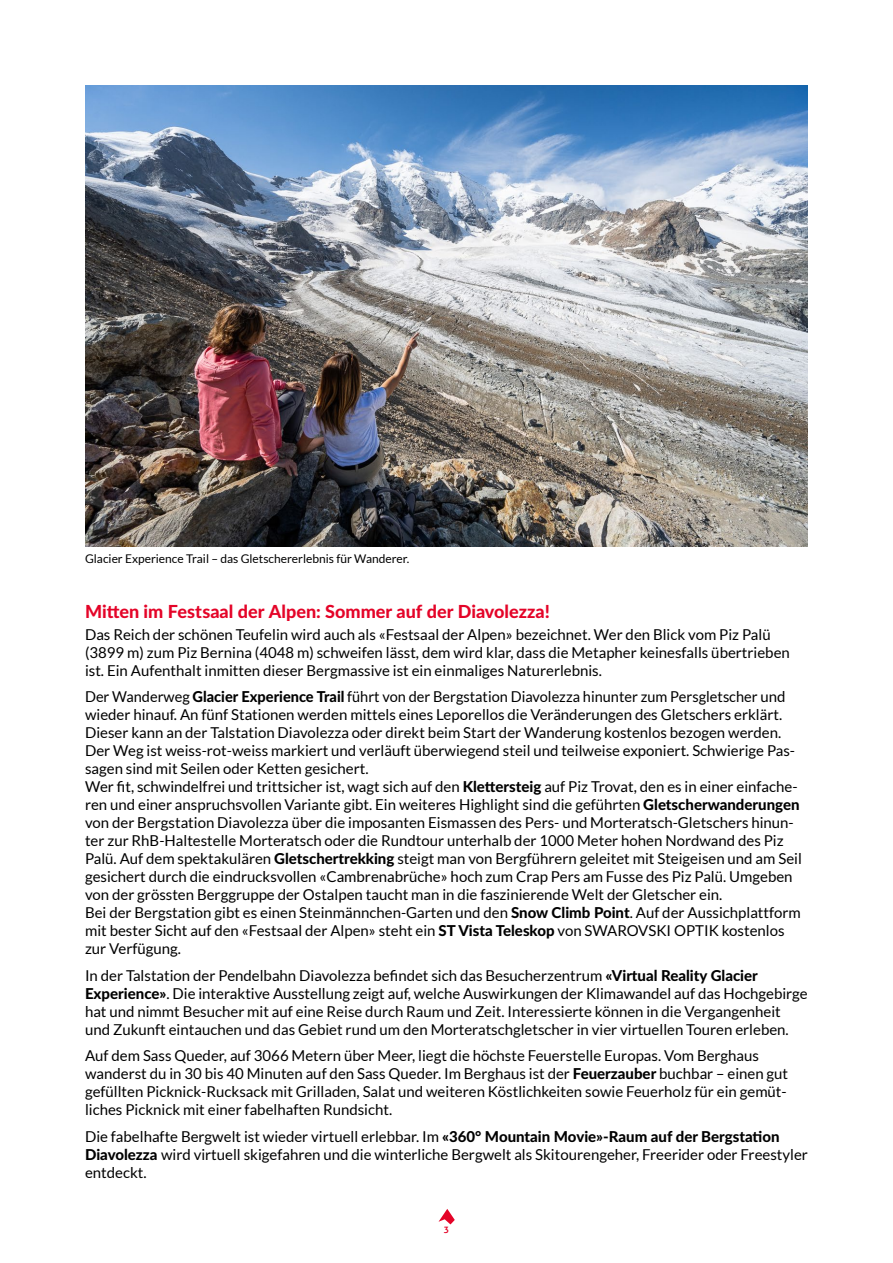
<style>
.page{position:relative;width:893px;height:1263px;background:#fff}
.page>*{position:absolute;margin:0;border:0;box-sizing:border-box;transform-origin:0 0}
.t1{font:800 18px "Lato";color:#e40428}
.t2{font:15px/18px "Lato";color:#000}
.t3{font:12px "Lato";color:#000}
.t4{font:9px "zwodrei";color:#e40428}
.s1{font-weight:800}
</style>
<div class="page">
<svg style="left:438px;top:1209px;width:17px;height:15px"></svg>
<img style="left:85px;top:85px;width:723px;height:461px">
<p class="t3" style="left:85px;top:552px;width:326px">Glacier Experience Trail – das Gletschererlebnis für Wanderer.</p>
<p class="t1" style="left:85px;top:598px;width:466px">Mitten im Festsaal der Alpen: Sommer auf der Diavolezza!</p>
<p class="t2" style="left:85px;top:625px;width:706px">Das Reich der schönen Teufelin wird auch als «Festsaal der Alpen» bezeichnet. Wer den Blick vom Piz Palü (3899 m) zum Piz Bernina (4048 m) schweifen lässt, dem wird klar, dass die Metapher keinesfalls übertrieben ist. Ein Aufenthalt inmitten dieser Bergmassive ist ein einmaliges Naturerlebnis.</p>
<p class="t2" style="left:85px;top:688px;width:718px">Der Wanderweg <span class="s1">Glacier Experience Trail</span> führt von der Bergstation Diavolezza hinunter zum Persgletscher und wieder hinauf. An fünf Stationen werden mittels eines Leporellos die Veränderungen des Gletschers erklärt.<br>Dieser kann an der Talstation Diavolezza oder direkt beim Start der Wanderung kostenlos bezogen werden.<br>Der Weg ist weiss-rot-weiss markiert und verläuft überwiegend steil und teilweise exponiert. Schwierige Pas&shy;sagen sind mit Seilen oder Ketten gesichert.<br>Wer fit, schwindelfrei und trittsicher ist, wagt sich auf den <span class="s1">Klettersteig</span> auf Piz Trovat, den es in einer einfache&shy;ren und einer anspruchsvollen Variante gibt. Ein weiteres Highlight sind die geführten <span class="s1">Gletscherwanderungen </span>von der Bergstation Diavolezza über die imposanten Eismassen des Pers- und Morteratsch-Gletschers hinun&shy;ter zur RhB-Haltestelle Morteratsch oder die Rundtour unterhalb der 1000 Meter hohen Nordwand des Piz Palü. Auf dem spektakulären <span class="s1">Gletschertrekking</span> steigt man von Bergführern geleitet mit Steigeisen und am Seil gesichert durch die eindrucksvollen «Cambrenabrüche» hoch zum Crap Pers am Fusse des Piz Palü. Umgeben von der grössten Berggruppe der Ostalpen taucht man in die faszinierende Welt der Gletscher ein.<br>Bei der Bergstation gibt es einen Steinmännchen-Garten und den <span class="s1">Snow Climb Point</span>. Auf der Aussichplattform mit bester Sicht auf den «Festsaal der Alpen» steht ein <span class="s1">ST Vista Teleskop</span> von SWAROVSKI OPTIK kostenlos zur Verfügung.</p>
<p class="t2" style="left:85px;top:966px;width:724px">In der Talstation der Pendelbahn Diavolezza befindet sich das Besucherzentrum <span class="s1">«Virtual Reality Glacier Experience»</span>. Die interaktive Ausstellung zeigt auf, welche Auswirkungen der Klimawandel auf das Hochgebirge hat und nimmt Besucher mit auf eine Reise durch Raum und Zeit. Interessierte können in die Vergangenheit und Zukunft eintauchen und das Gebiet rund um den Morteratschgletscher in vier virtuellen Touren erleben.</p>
<p class="t2" style="left:85px;top:1047px;width:705px">Auf dem Sass Queder, auf 3066 Metern über Meer, liegt die höchste Feuerstelle Europas. Vom Berghaus wanderst du in 30 bis 40 Minuten auf den Sass Queder. Im Berghaus ist der <span class="s1">Feuerzauber</span> buchbar – einen gut gefüllten Picknick-Rucksack mit Grilladen, Salat und weiteren Köstlichkeiten sowie Feuerholz für ein gemüt&shy;liches Picknick mit einer fabelhaften Rundsicht.</p>
<p class="t2" style="left:85px;top:1127px;width:724px">Die fabelhafte Bergwelt ist wieder virtuell erlebbar. Im <span class="s1">«360° Mountain Movie»-Raum auf der Bergstation<br>Diavolezza</span> wird virtuell skigefahren und die winterliche Bergwelt als Skitourengeher, Freerider oder Freestyler entdeckt.</p>
<p class="t4" style="left:444px;top:1225px;width:7px">3</p>
</div>
